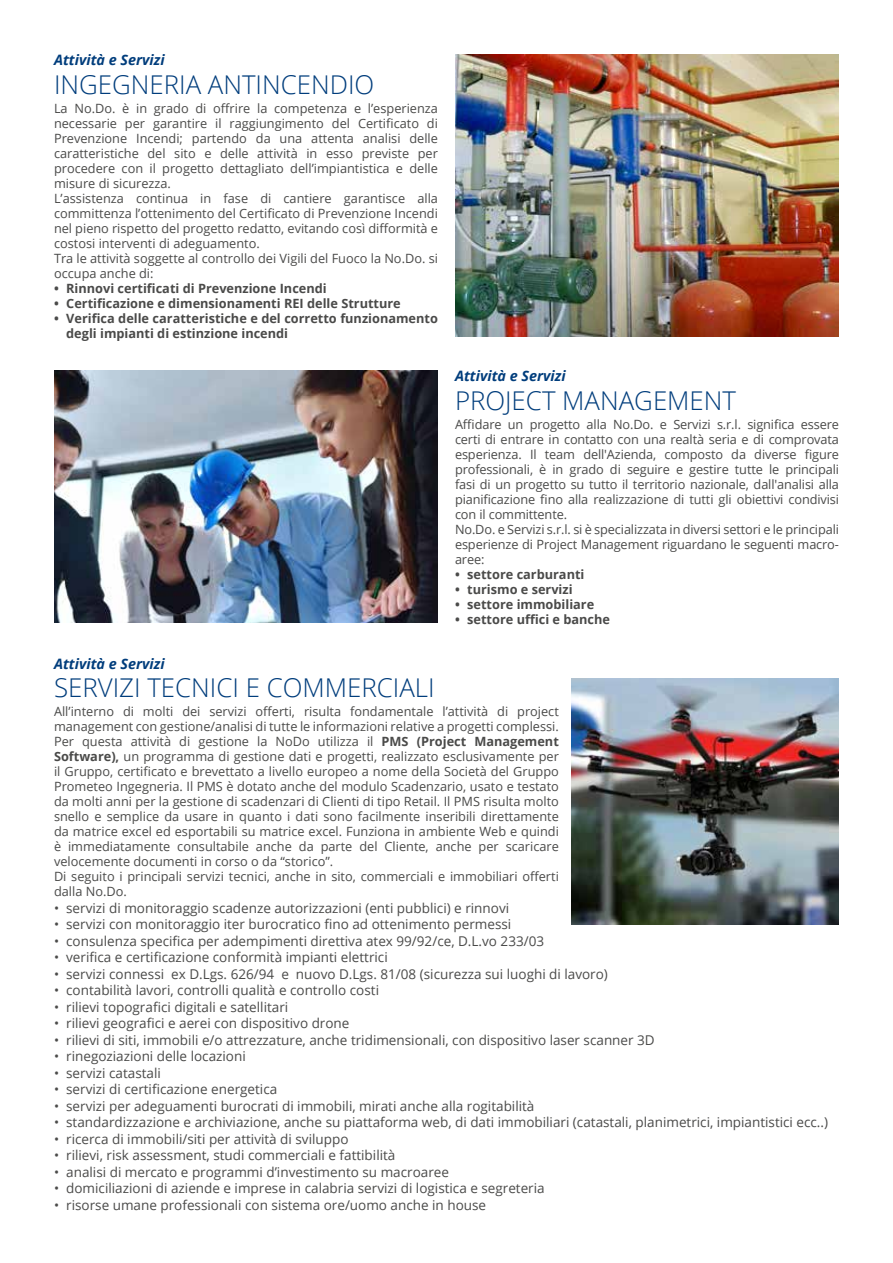
<style>
.page{position:relative;width:893px;height:1263px;background:#fff}
.page>*{position:absolute;margin:0;border:0;box-sizing:border-box;transform-origin:0 0}
.t1{font:300 25.8px "Open Sans";color:#003d7c}
.t2{font:italic 700 14.4px "Open Sans";color:#003d7c}
.t3{font:13.5px "Open Sans";color:#4a4a49}
.t4{font:12.75px/15px "Open Sans";color:#4a4a49}
.t5{font:700 12.75px/15px "Open Sans";color:#4a4a49}
.s1{font-weight:700}
</style>
<div class="page">
<img style="left:455px;top:54px;width:384px;height:282px">
<img style="left:54px;top:371px;width:384px;height:252px">
<img style="left:572px;top:679px;width:267px;height:245px">
<p class="t2" style="left:54px;top:50px;width:112px">Attività e Servizi</p>
<h1 class="t1" style="left:54px;top:66px;width:322px">INGEGNERIA ANTINCENDIO</h1>
<p class="t4" style="left:54px;top:100px;width:385px">La No.Do. è in grado di offrire la competenza e l’esperienza necessarie per garantire il raggiungimento del Certificato di Prevenzione Incendi; partendo da una attenta analisi delle caratteristiche del sito e delle attività in esso previste per procedere con il progetto dettagliato dell’impiantistica e delle misure di sicurezza.<br>L’assistenza continua in fase di cantiere garantisce alla committenza l’ottenimento del Certificato di Prevenzione Incendi nel pieno rispetto del progetto redatto, evitando così difformità e costosi interventi di adeguamento.<br>Tra le attività soggette al controllo dei Vigili del Fuoco la No.Do. si occupa anche di:</p>
<p class="t5" style="left:54px;top:280px;width:274px">• Rinnovi certificati di Prevenzione Incendi</p>
<p class="t5" style="left:54px;top:295px;width:348px">• Certificazione e dimensionamenti REI delle Strutture</p>
<p class="t5" style="left:66px;top:310px;width:373px;text-indent:-12px">• Verifica delle caratteristiche e del corretto funzionamento degli impianti di estinzione incendi</p>
<p class="t2" style="left:455px;top:366px;width:112px">Attività e Servizi</p>
<h1 class="t1" style="left:455px;top:382px;width:283px">PROJECT MANAGEMENT</h1>
<p class="t4" style="left:455px;top:416px;width:385px">Affidare un progetto alla No.Do. e Servizi s.r.l. significa essere certi di entrare in contatto con una realtà seria e di comprovata esperienza. Il team dell'Azienda, composto da diverse figure professionali, è in grado di seguire e gestire tutte le principali fasi di un progetto su tutto il territorio nazionale, dall'analisi alla pianificazione fino alla realizzazione di tutti gli obiettivi condivisi con il committente.<br>No.Do. e Servizi s.r.l. si è specializzata in diversi settori e le principali esperienze di Project Management riguardano le seguenti macro&shy;aree:</p>
<p class="t5" style="left:455px;top:566px;width:131px">• settore carburanti</p>
<p class="t5" style="left:455px;top:581px;width:119px">• turismo e servizi</p>
<p class="t5" style="left:455px;top:596px;width:141px">• settore immobiliare</p>
<p class="t5" style="left:455px;top:611px;width:157px">• settore uffici e banche</p>
<p class="t2" style="left:54px;top:653px;width:112px">Attività e Servizi</p>
<h1 class="t1" style="left:54px;top:670px;width:382px">SERVIZI TECNICI E COMMERCIALI</h1>
<p class="t4" style="left:54px;top:704px;width:506px">All’interno di molti dei servizi offerti, risulta fondamentale l’attività di project management con gestione/analisi di tutte le informazioni relative a progetti complessi.<br>Per questa attività di gestione la NoDo utilizza il <span class="s1">PMS (Project Management Software),</span> un programma di gestione dati e progetti, realizzato esclusivamente per il Gruppo, certificato e brevettato a livello europeo a nome della Società del Gruppo Prometeo Ingegneria. Il PMS è dotato anche del modulo Scadenzario, usato e testato da molti anni per la gestione di scadenzari di Clienti di tipo Retail. Il PMS risulta molto snello e semplice da usare in quanto i dati sono facilmente inseribili direttamente da matrice excel ed esportabili su matrice excel. Funziona in ambiente Web e quindi è immediatamente consultabile anche da parte del Cliente, anche per scaricare velocemente documenti in corso o da “storico”.<br>Di seguito i principali servizi tecnici, anche in sito, commerciali e immobiliari offerti dalla No.Do.</p>
<p class="t3" style="left:54px;top:899px;width:457px">• servizi di monitoraggio scadenze autorizzazioni (enti pubblici) e rinnovi</p>
<p class="t3" style="left:54px;top:915px;width:459px">• servizi con monitoraggio iter burocratico fino ad ottenimento permessi</p>
<p class="t3" style="left:54px;top:932px;width:492px">• consulenza specifica per adempimenti direttiva atex 99/92/ce, D.L.vo 233/03</p>
<p class="t3" style="left:54px;top:948px;width:335px">• verifica e certificazione conformità impianti elettrici</p>
<p class="t3" style="left:54px;top:964px;width:555px">• servizi connessi ex D.Lgs. 626/94 e nuovo D.Lgs. 81/08 (sicurezza sui luoghi di lavoro)</p>
<p class="t3" style="left:54px;top:981px;width:327px">• contabilità lavori, controlli qualità e controllo costi</p>
<p class="t3" style="left:54px;top:997px;width:236px">• rilievi topografici digitali e satellitari</p>
<p class="t3" style="left:54px;top:1014px;width:297px">• rilievi geografici e aerei con dispositivo drone</p>
<p class="t3" style="left:54px;top:1030px;width:602px">• rilievi di siti, immobili e/o attrezzature, anche tridimensionali, con dispositivo laser scanner 3D</p>
<p class="t3" style="left:54px;top:1047px;width:193px">• rinegoziazioni delle locazioni</p>
<p class="t3" style="left:54px;top:1063px;width:108px">• servizi catastali</p>
<p class="t3" style="left:54px;top:1080px;width:225px">• servizi di certificazione energetica</p>
<p class="t3" style="left:54px;top:1096px;width:482px">• servizi per adeguamenti burocrati di immobili, mirati anche alla rogitabilità</p>
<p class="t3" style="left:54px;top:1113px;width:776px">• standardizzazione e archiviazione, anche su piattaforma web, di dati immobiliari (catastali, planimetrici, impiantistici ecc..)</p>
<p class="t3" style="left:54px;top:1129px;width:296px">• ricerca di immobili/siti per attività di sviluppo</p>
<p class="t3" style="left:54px;top:1146px;width:343px">• rilievi, risk assessment, studi commerciali e fattibilità</p>
<p class="t3" style="left:54px;top:1162px;width:397px">• analisi di mercato e programmi d’investimento su macroaree</p>
<p class="t3" style="left:54px;top:1179px;width:492px">• domiciliazioni di aziende e imprese in calabria servizi di logistica e segreteria</p>
<p class="t3" style="left:54px;top:1195px;width:434px">• risorse umane professionali con sistema ore/uomo anche in house</p>
</div>
